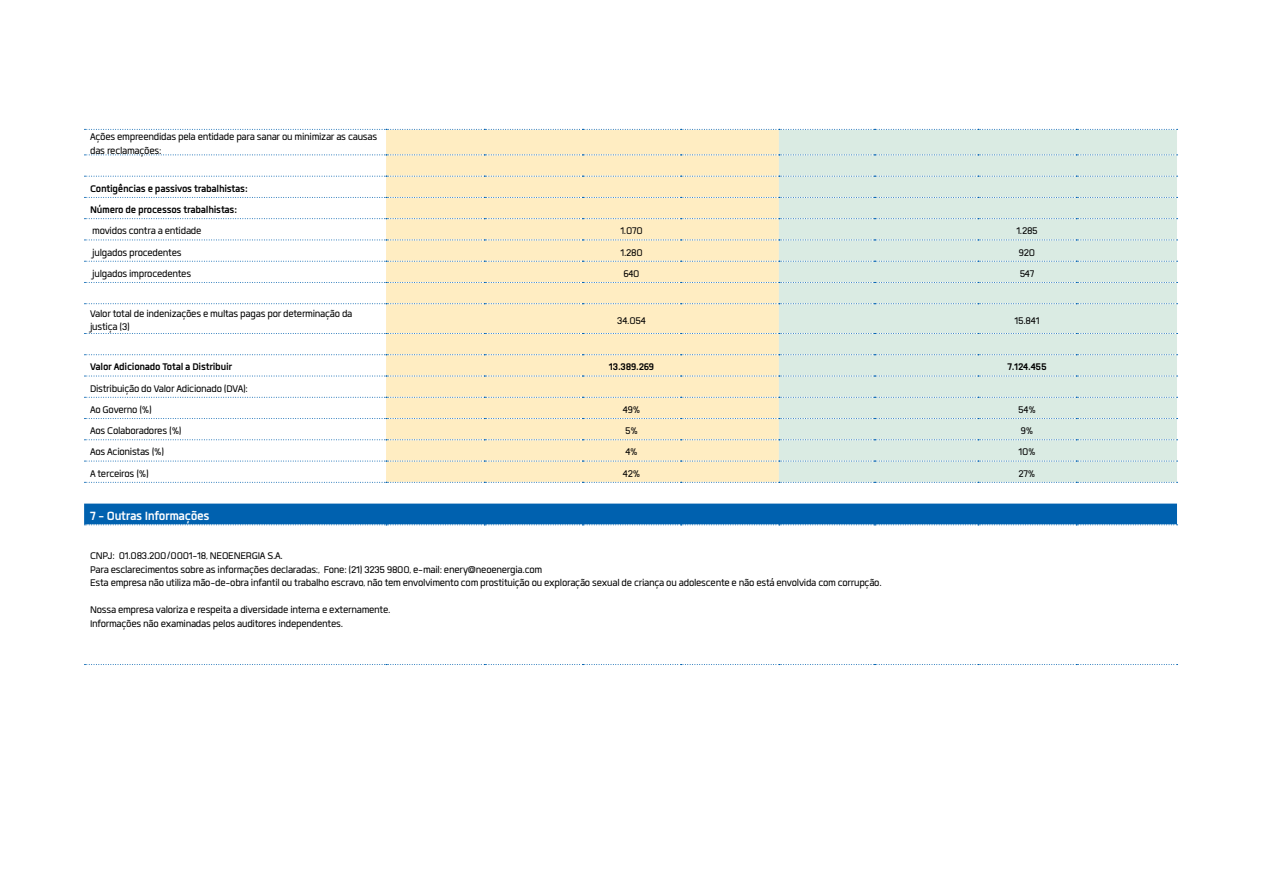
<style>
.page{position:relative;width:1263px;height:893px;background:#fff}
.page>*{position:absolute;margin:0;border:0;box-sizing:border-box;transform-origin:0 0}
.t1{font:700 16.5px "Quan";letter-spacing:-.02em;color:#fff}
.t2{font:13.35px/13.5px "Quan";letter-spacing:-.02em;color:#000}
.t3{font:700 13.35px/21.3px "Quan";letter-spacing:-.02em;color:#000}
</style>
<div class="page">
<div style="left:386px;top:130px;width:393px;height:352px;background:#ffedc2"></div>
<div style="left:779px;top:130px;width:398px;height:352px;background:#daebe3"></div>
<svg style="left:84px;top:664px;width:1093px;height:1px"></svg>
<svg style="left:84px;top:129px;width:1093px;height:1px"></svg>
<svg style="left:84px;top:155px;width:1093px;height:1px"></svg>
<svg style="left:84px;top:176px;width:1093px;height:1px"></svg>
<svg style="left:84px;top:197px;width:1093px;height:1px"></svg>
<div style="left:84px;top:504px;width:1093px;height:21px;background:#0061af"></div>
<svg style="left:84px;top:218px;width:1093px;height:1px"></svg>
<svg style="left:84px;top:240px;width:1093px;height:1px"></svg>
<svg style="left:84px;top:261px;width:1093px;height:1px"></svg>
<svg style="left:84px;top:282px;width:1093px;height:1px"></svg>
<svg style="left:84px;top:303px;width:1093px;height:1px"></svg>
<svg style="left:84px;top:333px;width:1093px;height:1px"></svg>
<svg style="left:84px;top:354px;width:1093px;height:1px"></svg>
<svg style="left:84px;top:376px;width:1093px;height:1px"></svg>
<svg style="left:84px;top:397px;width:1093px;height:1px"></svg>
<svg style="left:84px;top:418px;width:1093px;height:1px"></svg>
<svg style="left:84px;top:439px;width:1093px;height:1px"></svg>
<svg style="left:84px;top:461px;width:1093px;height:1px"></svg>
<svg style="left:84px;top:482px;width:1093px;height:1px"></svg>
<p class="t2" style="left:90px;top:130px;width:289px">Ações empreendidas pela entidade para sanar ou minimizar as causas das reclamações:</p>
<p class="t3" style="left:90px;top:178px;width:159px">Contigências e passivos trabalhistas:<br>Número de processos trabalhistas:</p>
<p class="t2" style="left:92px;top:224px;width:111px">movidos contra a entidade</p>
<p class="t2" style="left:620px;top:224px;width:24px">1.070</p>
<p class="t2" style="left:1016px;top:224px;width:23px">1.285</p>
<p class="t2" style="left:92px;top:245px;width:91px">julgados procedentes</p>
<p class="t2" style="left:620px;top:245px;width:24px">1.280</p>
<p class="t2" style="left:1019px;top:245px;width:18px">920</p>
<p class="t2" style="left:92px;top:267px;width:101px">julgados improcedentes</p>
<p class="t2" style="left:623px;top:267px;width:18px">640</p>
<p class="t2" style="left:1020px;top:267px;width:16px">547</p>
<p class="t2" style="left:90px;top:307px;width:264px">Valor total de indenizações e multas pagas por determinação da justiça (3)</p>
<p class="t2" style="left:617px;top:313px;width:30px">34.054</p>
<p class="t2" style="left:1014px;top:313px;width:26px">15.841</p>
<p class="t3" style="left:90px;top:356px;width:144px">Valor Adicionado Total a Distribuir</p>
<p class="t3" style="left:609px;top:356px;width:47px">13.389.269</p>
<p class="t3" style="left:1007px;top:356px;width:41px">7.124.455</p>
<p class="t2" style="left:90px;top:377px;width:159px;line-height:21.3px">Distribuição do Valor Adicionado (DVA):<br>Ao Governo (%)</p>
<p class="t2" style="left:623px;top:403px;width:19px">49%</p>
<p class="t2" style="left:1018px;top:403px;width:19px">54%</p>
<p class="t2" style="left:90px;top:424px;width:93px">Aos Colaboradores (%)</p>
<p class="t2" style="left:625px;top:424px;width:14px">5%</p>
<p class="t2" style="left:1021px;top:424px;width:14px">9%</p>
<p class="t2" style="left:90px;top:445px;width:76px">Aos Acionistas (%)</p>
<p class="t2" style="left:625px;top:445px;width:14px">4%</p>
<p class="t2" style="left:1018px;top:445px;width:19px">10%</p>
<p class="t2" style="left:90px;top:466px;width:60px">A terceiros (%)</p>
<p class="t2" style="left:623px;top:466px;width:19px">42%</p>
<p class="t2" style="left:1019px;top:466px;width:18px">27%</p>
<p class="t1" style="left:90px;top:508px;width:121px">7 - Outras Informações</p>
<p class="t2" style="left:90px;top:549px;width:793px">CNPJ: 01.083.200/0001-18, NEOENERGIA S.A.<br>Para esclarecimentos sobre as informações declaradas:, Fone: (21) 3235 9800, e-mail: enery@neoenergia.com<br>Esta empresa não utiliza mão-de-obra infantil ou trabalho escravo, não tem envolvimento com prostituição ou exploração sexual de criança ou adolescente e não está envolvida com corrupção.</p>
<p class="t2" style="left:90px;top:603px;width:302px">Nossa empresa valoriza e respeita a diversidade interna e externamente.<br>Informações não examinadas pelos auditores independentes.</p>
</div>
